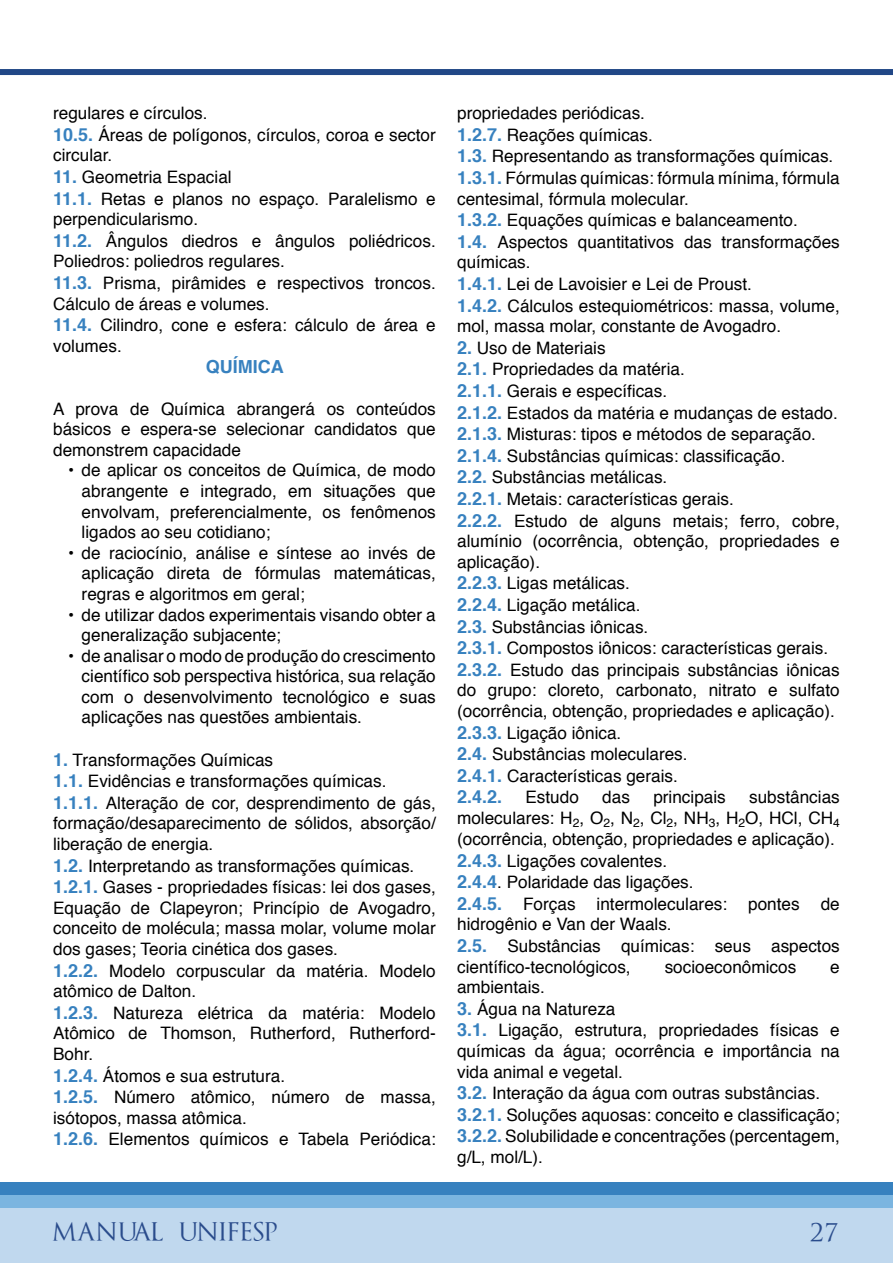
<style>
.page{position:relative;width:893px;height:1263px;background:#fff}
.page>*{position:absolute;margin:0;border:0;box-sizing:border-box;transform-origin:0 0}
.t1{font:25.5px "Trajanus Bricks";color:#2a4c8c}
.t2{font:24.75px "Trajanus Bricks";letter-spacing:-.39em;color:#2a4c8c}
.t3{font:700 18px "Helvetica";color:#3781bf}
.t4{font:17.1px/21.1px "Helvetica";color:#000}
.s1{font-weight:700;font-size:18px;color:#3781bf}
</style>
<div class="page">
<div style="left:0;top:1208px;width:893px;height:55px;background:#c0d8ee"></div>
<div style="left:0;top:1195px;width:893px;height:13px;background:#7bb5e0"></div>
<div style="left:0;top:1182px;width:893px;height:13px;background:#3781bf"></div>
<div style="left:0;top:69px;width:893px;height:6px;background:#214786"></div>
<p class="t4" style="left:53px;top:103px;width:384px">regulares e círculos.<br><span class="s1">10.5.</span> Áreas de polígonos, círculos, coroa e sector circular.</p>
<p class="t4" style="left:53px;top:167px;width:384px"><span class="s1">11.</span> Geometria Espacial<br><span class="s1">11.1.</span> Retas e planos no espaço. Paralelismo e perpendicularismo.<br><span class="s1">11.2.</span> Ângulos diedros e ângulos poliédricos.<br>Poliedros: poliedros regulares.<br><span class="s1">11.3.</span> Prisma, pirâmides e respectivos troncos.<br>Cálculo de áreas e volumes.<br><span class="s1">11.4.</span> Cilindro, cone e esfera: cálculo de área e volumes.</p>
<p class="t3" style="left:206px;top:352px;width:79px">QUÍMICA</p>
<p class="t4" style="left:53px;top:399px;width:384px;line-height:20.5px;text-align:justify">A prova de Química abrangerá os conteúdos básicos e espera-se selecionar candidatos que demonstrem capacidade</p>
<p class="t4" style="left:82px;top:461px;width:356px;line-height:20.5px;text-align:justify;text-indent:-14px">• de aplicar os conceitos de Química, de modo abrangente e integrado, em situações que envolvam, preferencialmente, os fenômenos ligados ao seu cotidiano;</p>
<p class="t4" style="left:82px;top:543px;width:356px;line-height:20.5px;text-align:justify;text-indent:-14px">• de raciocínio, análise e síntese ao invés de aplicação direta de fórmulas matemáticas, regras e algoritmos em geral;</p>
<p class="t4" style="left:82px;top:605px;width:356px;line-height:20.5px;text-indent:-14px">• de utilizar dados experimentais visando obter a generalização subjacente;</p>
<p class="t4" style="left:82px;top:646px;width:356px;line-height:20.5px;text-align:justify;text-indent:-14px">• de analisar o modo de produção do crescimento científico sob perspectiva histórica, sua relação com o desenvolvimento tecnológico e suas aplicações nas questões ambientais.</p>
<p class="t4" style="left:53px;top:750px;width:384px"><span class="s1">1.</span> Transformações Químicas<br><span class="s1">1.1.</span> Evidências e transformações químicas.<br><span class="s1">1.1.1.</span> Alteração de cor, desprendimento de gás, formação/desaparecimento de sólidos, absorção/ liberação de energia.<br><span class="s1">1.2.</span> Interpretando as transformações químicas.<br><span class="s1">1.2.1.</span> Gases - propriedades físicas: lei dos gases, Equação de Clapeyron; Princípio de Avogadro, conceito de molécula; massa molar, volume molar dos gases; Teoria cinética dos gases.<br><span class="s1">1.2.2.</span> Modelo corpuscular da matéria. Modelo atômico de Dalton.<br><span class="s1">1.2.3.</span> Natureza elétrica da matéria: Modelo Atômico de Thomson, Rutherford, Rutherford-Bohr.<br><span class="s1">1.2.4.</span> Átomos e sua estrutura.<br><span class="s1">1.2.5.</span> Número atômico, número de massa, isótopos, massa atômica.<br><span class="s1">1.2.6.</span> Elementos químicos e Tabela Periódica:</p>
<p class="t4" style="left:457px;top:103px;width:384px">propriedades periódicas.<br><span class="s1">1.2.7.</span> Reações químicas.<br><span class="s1">1.3.</span> Representando as transformações químicas.<br><span class="s1">1.3.1.</span> Fórmulas químicas: fórmula mínima, fórmula centesimal, fórmula molecular.<br><span class="s1">1.3.2.</span> Equações químicas e balanceamento.<br><span class="s1">1.4.</span> Aspectos quantitativos das transformações químicas.<br><span class="s1">1.4.1.</span> Lei de Lavoisier e Lei de Proust.<br><span class="s1">1.4.2.</span> Cálculos estequiométricos: massa, volume, mol, massa molar, constante de Avogadro.</p>
<p class="t4" style="left:457px;top:338px;width:384px"><span class="s1">2.</span> Uso de Materiais<br><span class="s1">2.1.</span> Propriedades da matéria.<br><span class="s1">2.1.1.</span> Gerais e específicas.<br><span class="s1">2.1.2.</span> Estados da matéria e mudanças de estado.<br><span class="s1">2.1.3.</span> Misturas: tipos e métodos de separação.<br><span class="s1">2.1.4.</span> Substâncias químicas: classificação.<br><span class="s1">2.2.</span> Substâncias metálicas.<br><span class="s1">2.2.1.</span> Metais: características gerais.<br><span class="s1">2.2.2.</span> Estudo de alguns metais; ferro, cobre, alumínio (ocorrência, obtenção, propriedades e aplicação).<br><span class="s1">2.2.3.</span> Ligas metálicas.<br><span class="s1">2.2.4.</span> Ligação metálica.<br><span class="s1">2.3.</span> Substâncias iônicas.<br><span class="s1">2.3.1.</span> Compostos iônicos: características gerais.<br><span class="s1">2.3.2.</span> Estudo das principais substâncias iônicas do grupo: cloreto, carbonato, nitrato e sulfato (ocorrência, obtenção, propriedades e aplicação).<br><span class="s1">2.3.3.</span> Ligação iônica.<br><span class="s1">2.4.</span> Substâncias moleculares.<br><span class="s1">2.4.1.</span> Características gerais.</p>
<p class="t3" style="left:457px;top:782px;width:47px">2.4.2.</p>
<p class="t4" style="left:525px;top:787px;width:55px">Estudo</p>
<p class="t4" style="left:602px;top:787px;width:29px">das</p>
<p class="t4" style="left:653px;top:787px;width:74px">principais</p>
<p class="t4" style="left:457px;top:787px;width:384px;text-indent:292px">substâncias moleculares: H<sub>2</sub>, O<sub>2</sub>, N<sub>2</sub>, Cl<sub>2</sub>, NH<sub>3</sub>, H<sub>2</sub>O, HCl, CH<sub>4 </sub>(ocorrência, obtenção, propriedades e aplicação).<br><span class="s1">2.4.3.</span> Ligações covalentes.<br><span class="s1">2.4.4</span>. Polaridade das ligações.<br><span class="s1">2.4.5.</span> Forças intermoleculares: pontes de hidrogênio e Van der Waals.<br><span class="s1">2.5.</span> Substâncias químicas: seus aspectos científico-tecnológicos,</p>
<p class="t4" style="left:665px;top:956px;width:133px">socioeconômicos</p>
<p class="t4" style="left:830px;top:956px;width:11px">e</p>
<p class="t4" style="left:457px;top:977px;width:89px">ambientais.</p>
<p class="t4" style="left:457px;top:999px;width:384px"><span class="s1">3.</span> Água na Natureza<br><span class="s1">3.1.</span> Ligação, estrutura, propriedades físicas e químicas da água; ocorrência e importância na vida animal e vegetal.<br><span class="s1">3.2.</span> Interação da água com outras substâncias.<br><span class="s1">3.2.1.</span> Soluções aquosas: conceito e classificação; <span class="s1">3.2.2.</span> Solubilidade e concentrações (percentagem, g/L, mol/L).</p>
<h2 class="t2" style="left:52px;top:1216px;width:232px">MANUAL UNIFESP</h2>
<h1 class="t1" style="left:810px;top:1216px;width:30px">27</h1>
</div>
